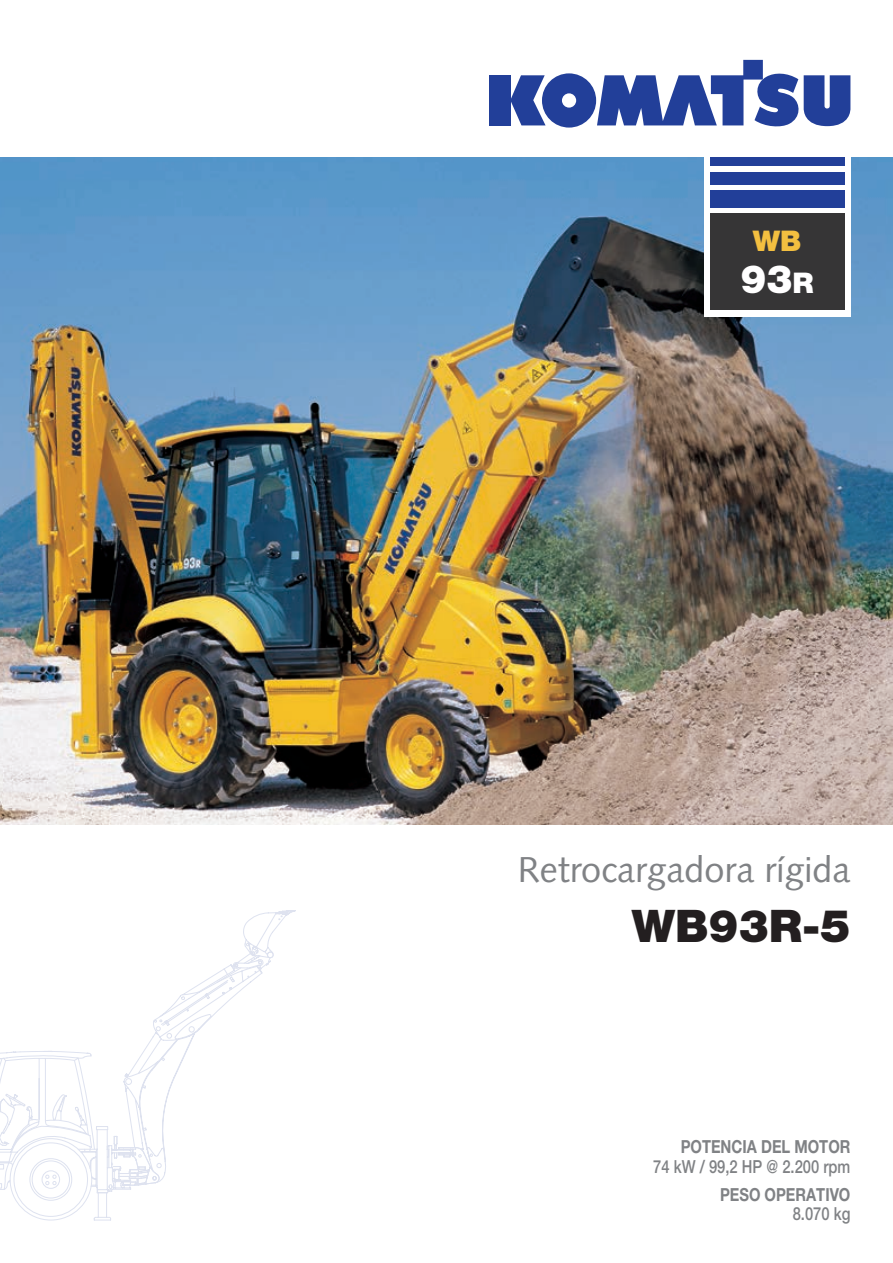
<style>
.page{position:relative;width:893px;height:1263px;background:#fff}
.page>*{position:absolute;margin:0;border:0;box-sizing:border-box;transform-origin:0 0}
.t1{font:900 45px "Helvetica Neue LT Pro";color:#231f20}
.t2{font:900 39px "Helvetica Neue LT Pro";color:#fff}
.t3{font:36px "Syntax LTCE";color:#808285}
.t4{font:900 28.5px "Helvetica Neue LT Pro";color:#f3bf40}
.t5{font:700 18px "Helvetica Neue LT Pro";color:#808285;scale:.82 1}
.t6{font:500 18px "Helvetica Neue LT Pro";color:#808285;scale:.82 1}
.s1{font-size:28.5px}
</style>
<div class="page">
<div style="left:489px;top:75px;width:21px;height:50px;background:#223f99"></div>
<svg style="left:510px;top:60px;width:340px;height:68px"></svg>
<img style="left:0;top:157px;width:893px;height:668px">
<div style="left:704px;top:153px;width:146px;height:163px;background:#fff"></div>
<div style="left:710px;top:213px;width:134px;height:97px;background:#363536"></div>
<div style="left:710px;top:190px;width:134px;height:17px;background:#223f99"></div>
<div style="left:710px;top:172px;width:134px;height:13px;background:#223f99"></div>
<div style="left:710px;top:157px;width:134px;height:9px;background:#223f99"></div>
<svg style="left:0;top:910px;width:296px;height:310px"></svg>
<div style="left:14px;top:1142px;width:74px;height:75px;border:1px solid #223f99;border-radius:50%"></div>
<h3 class="t4" style="left:753px;top:224px;width:50px">WB</h3>
<h2 class="t2" style="left:740px;top:256px;width:75px">93<span class="s1">R</span></h2>
<h3 class="t3" style="left:518px;top:848px;width:334px">Retrocargadora rígida</h3>
<h1 class="t1" style="left:632px;top:899px;width:220px">WB93R-5</h1>
<p class="t5" style="left:681px;top:1136px;width:209px">POTENCIA DEL MOTOR</p>
<p class="t6" style="left:653px;top:1156px;width:242px">74 kW / 99,2 HP @ 2.200 rpm</p>
<p class="t5" style="left:720px;top:1183px;width:161px">PESO OPERATIVO</p>
<p class="t6" style="left:793px;top:1203px;width:72px">8.070 kg</p>
</div>
